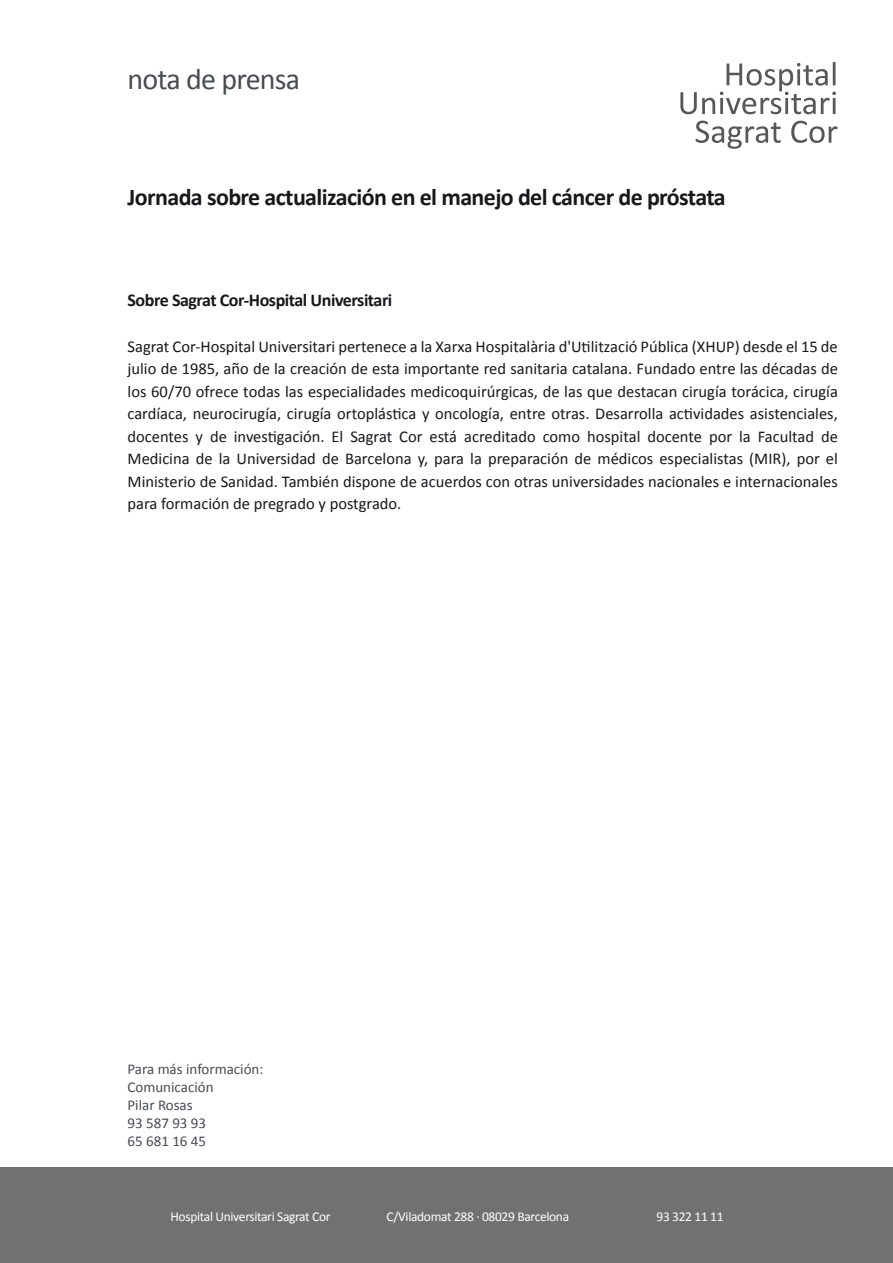
<style>
.page{position:relative;width:893px;height:1263px;background:#fff}
.page>*{position:absolute;margin:0;border:0;box-sizing:border-box;transform-origin:0 0}
.t1{font:30px "Calibri";letter-spacing:-.025em;color:#474c52}
.t2{font:700 24px "Calibri";letter-spacing:-.025em;color:#1a171c}
.t3{font:700 18px "Calibri";letter-spacing:-.025em;color:#1a171c}
.t4{font:16.5px/22.5px "Calibri";color:#1a171c;text-align:justify}
.t5{font:15px/18px "Calibri";color:#474c52}
.t6{font:13.5px "Calibri";letter-spacing:-.025em;color:#fff}
</style>
<div class="page">
<div style="left:0;top:1167px;width:893px;height:96px;background:#707172"></div>
<svg style="left:680px;top:62px;width:156px;height:52px"></svg>
<svg style="left:696px;top:121px;width:85px;height:28px"></svg>
<svg style="left:791px;top:121px;width:46px;height:22px"></svg>
<h1 class="t1" style="left:128px;top:60px;width:174px">nota de prensa</h1>
<h2 class="t2" style="left:128px;top:181px;width:600px">Jornada sobre actualización en el manejo del cáncer de próstata</h2>
<p class="t3" style="left:128px;top:289px;width:266px">Sobre Sagrat Cor-Hospital Universitari</p>
<p class="t4" style="left:128px;top:335px;width:712px">Sagrat Cor-Hospital Universitari pertenece a la Xarxa Hospitalària d'Utilització Pública (XHUP) desde el 15 de julio de 1985, año de la creación de esta importante red sanitaria catalana. Fundado entre las décadas de los 60/70 ofrece todas las especialidades medicoquirúrgicas, de las que destacan cirugía torácica, cirugía cardíaca, neurocirugía, cirugía ortoplástica y oncología, entre otras. Desarrolla actividades asistenciales, docentes y de investigación. El Sagrat Cor está acreditado como hospital docente por la Facultad de Medicina de la Universidad de Barcelona y, para la preparación de médicos especialistas (MIR), por el Ministerio de Sanidad. También dispone de acuerdos con otras universidades nacionales e internacionales para formación de pregrado y postgrado.</p>
<p class="t5" style="left:128px;top:1060px;width:137px">Para más información:<br>Comunicación<br>Pilar Rosas<br>93 587 93 93<br>65 681 16 45</p>
<p class="t6" style="left:171px;top:1208px;width:161px">Hospital Universitari Sagrat Cor</p>
<p class="t6" style="left:387px;top:1208px;width:184px">C/Viladomat 288 · 08029 Barcelona</p>
<p class="t6" style="left:656px;top:1208px;width:69px">93 322 11 11</p>
</div>
